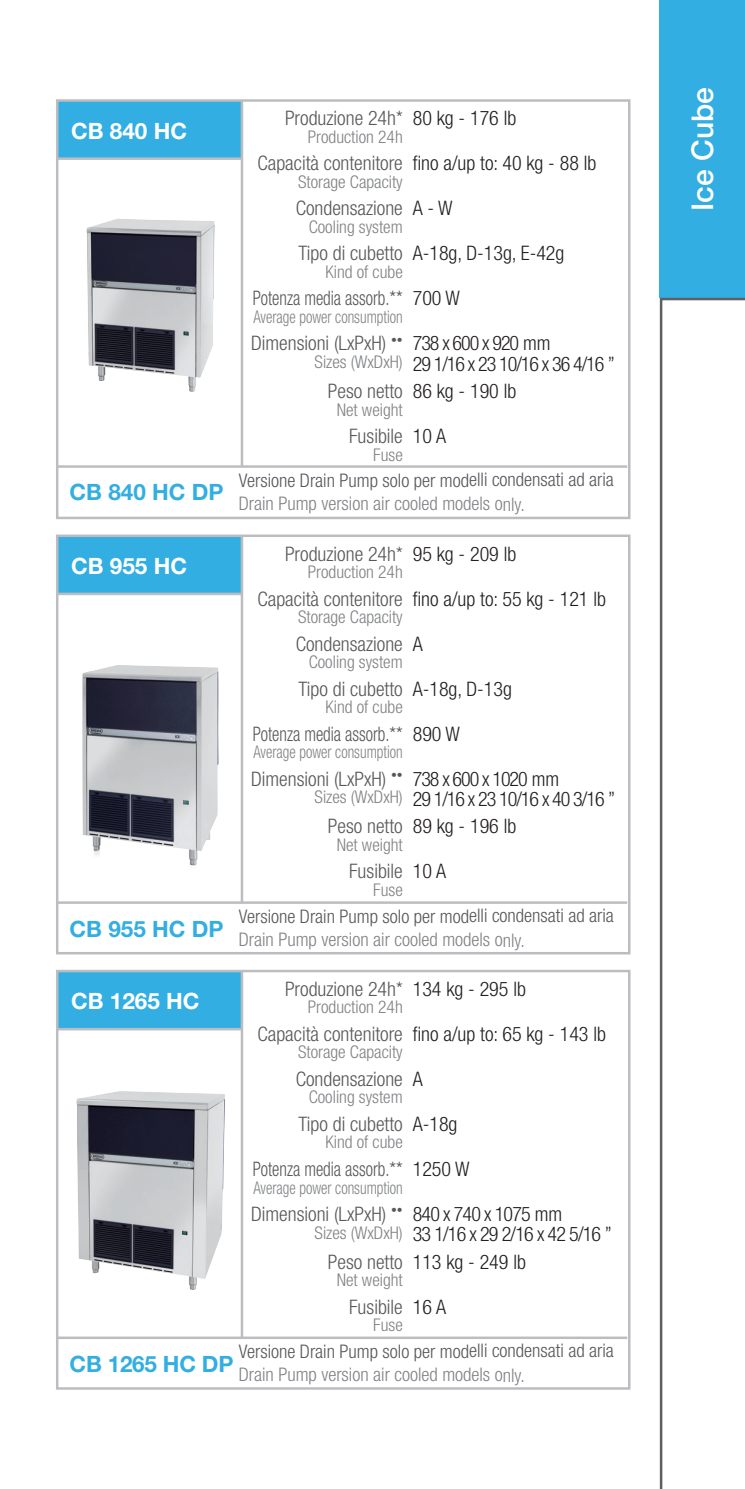
<style>
.page{position:relative;width:745px;height:1489px;background:#fff}
.page>*{position:absolute;margin:0;border:0;box-sizing:border-box;transform-origin:0 0}
.t1{font:500 30px "Helvetica Neue LT Std";color:#fff}
.t2{font:700 22.5px "Helvetica Neue LT Std";color:#32aee3}
.t3{font:700 22.5px "Helvetica Neue LT Std";color:#fff}
.t4{font:300 condensed 20px "Helvetica Neue LT Std";color:#57585a}
.t5{font:300 condensed 20px "Helvetica Neue LT Std";color:#231f20}
.t6{font:300 condensed 20px/20px "Helvetica Neue LT Std";letter-spacing:-.05em;color:#231f20}
.t7{font:300 condensed 20px "Helvetica Neue LT Std";color:#57585a;scale:.85 1}
.t8{font:300 condensed 20px/20px "Helvetica Neue LT Std";letter-spacing:-.04em;color:#231f20}
.t9{font:300 condensed 18.75px "Helvetica Neue LT Std";color:#57585a}
.t10{font:300 condensed 18.75px "Helvetica Neue LT Std";color:#808285}
.t11{font:300 condensed 17.5px "Helvetica Neue LT Std";color:#808285}
.t12{font:300 condensed 17.5px "Helvetica Neue LT Std";color:#808285;scale:.85 1}
</style>
<div class="page">
<div style="left:57px;top:535px;width:185px;height:59px;background:#32aee3"></div>
<hr style="left:240px;top:536px;width:3px;height:365px;background:#bcbdc0">
<hr style="left:57px;top:592px;width:185px;height:3px;background:#bcbdc0">
<img style="left:82px;top:665px;width:136px;height:201px">
<div style="left:57px;top:101px;width:184px;height:58px;background:#32aee3"></div>
<hr style="left:240px;top:101px;width:3px;height:365px;background:#bcbdc0">
<hr style="left:57px;top:157px;width:185px;height:3px;background:#bcbdc0">
<img style="left:86px;top:219px;width:128px;height:173px">
<div style="left:57px;top:971px;width:185px;height:58px;background:#32aee3"></div>
<hr style="left:240px;top:971px;width:3px;height:366px;background:#bcbdc0">
<hr style="left:57px;top:1027px;width:185px;height:3px;background:#bcbdc0">
<img style="left:76px;top:1091px;width:149px;height:199px">
<hr style="left:57px;top:465px;width:569px;height:3px;background:#bcbdc0">
<hr style="left:57px;top:901px;width:569px;height:2px;background:#bcbdc0">
<hr style="left:57px;top:1336px;width:569px;height:2px;background:#bcbdc0">
<div style="left:56px;top:99px;width:574px;height:420px;border:2px solid #bcbdc0"></div>
<div style="left:56px;top:534px;width:574px;height:420px;border:2px solid #bcbdc0"></div>
<div style="left:56px;top:969px;width:574px;height:420px;border:2px solid #bcbdc0"></div>
<div style="left:659px;top:0;width:85px;height:298px;background:#32aee3"></div>
<svg style="left:659px;top:298px;width:85px;height:1190px"></svg>
<p class="t3" style="left:71px;top:117px;width:117px">CB 840 HC</p>
<p class="t2" style="left:69px;top:478px;width:155px">CB 840 HC DP</p>
<p class="t3" style="left:71px;top:552px;width:117px">CB 955 HC</p>
<p class="t2" style="left:69px;top:914px;width:155px">CB 955 HC DP</p>
<p class="t3" style="left:71px;top:987px;width:130px">CB 1265 HC</p>
<p class="t4" style="left:285px;top:107px;width:119px">Produzione 24h*</p>
<p class="t11" style="left:308px;top:127px;width:96px">Production 24h</p>
<p class="t4" style="left:257px;top:152px;width:147px">Capacità contenitore</p>
<p class="t11" style="left:298px;top:172px;width:106px">Storage Capacity</p>
<p class="t4" style="left:295px;top:197px;width:109px">Condensazione</p>
<p class="t11" style="left:308px;top:217px;width:95px">Cooling system</p>
<p class="t4" style="left:298px;top:242px;width:106px">Tipo di cubetto</p>
<p class="t11" style="left:325px;top:262px;width:79px">Kind of cube</p>
<p class="t7" style="left:252px;top:287px;width:178px">Potenza media assorb.**</p>
<p class="t12" style="left:253px;top:307px;width:177px">Average power consumption</p>
<p class="t4" style="left:251px;top:332px;width:153px">Dimensioni (LxPxH) <sup>••</sup></p>
<p class="t11" style="left:314px;top:352px;width:90px">Sizes (WxDxH)</p>
<p class="t4" style="left:328px;top:379px;width:76px">Peso netto</p>
<p class="t11" style="left:336px;top:399px;width:68px">Net weight</p>
<p class="t4" style="left:349px;top:424px;width:55px">Fusibile</p>
<p class="t11" style="left:373px;top:444px;width:31px">Fuse</p>
<p class="t5" style="left:412px;top:107px;width:105px">80 kg - 176 lb</p>
<p class="t5" style="left:412px;top:152px;width:185px">fino a/up to: 40 kg - 88 lb</p>
<p class="t5" style="left:412px;top:197px;width:41px">A - W</p>
<p class="t5" style="left:412px;top:242px;width:153px">A-18g, D-13g, E-42g</p>
<p class="t5" style="left:412px;top:287px;width:49px">700 W</p>
<p class="t6" style="left:412px;top:333px;width:203px">738 x 600 x 920 mm<br>29 1/16 x 23 10/16 x 36 4/16 ”</p>
<p class="t5" style="left:412px;top:379px;width:105px">86 kg - 190 lb</p>
<p class="t5" style="left:412px;top:424px;width:35px">10 A</p>
<p class="t9" style="left:239px;top:469px;width:376px">Versione Drain Pump solo per modelli condensati ad aria</p>
<p class="t10" style="left:239px;top:492px;width:287px">Drain Pump version air cooled models only.</p>
<p class="t4" style="left:285px;top:542px;width:119px">Produzione 24h*</p>
<p class="t11" style="left:308px;top:562px;width:96px">Production 24h</p>
<p class="t4" style="left:257px;top:587px;width:147px">Capacità contenitore</p>
<p class="t11" style="left:298px;top:607px;width:106px">Storage Capacity</p>
<p class="t4" style="left:295px;top:632px;width:109px">Condensazione</p>
<p class="t11" style="left:308px;top:652px;width:95px">Cooling system</p>
<p class="t4" style="left:298px;top:677px;width:106px">Tipo di cubetto</p>
<p class="t11" style="left:325px;top:697px;width:79px">Kind of cube</p>
<p class="t7" style="left:252px;top:722px;width:178px">Potenza media assorb.**</p>
<p class="t12" style="left:253px;top:742px;width:177px">Average power consumption</p>
<p class="t4" style="left:251px;top:767px;width:153px">Dimensioni (LxPxH) <sup>••</sup></p>
<p class="t11" style="left:314px;top:787px;width:90px">Sizes (WxDxH)</p>
<p class="t4" style="left:328px;top:814px;width:76px">Peso netto</p>
<p class="t11" style="left:336px;top:834px;width:68px">Net weight</p>
<p class="t4" style="left:349px;top:859px;width:55px">Fusibile</p>
<p class="t11" style="left:373px;top:879px;width:31px">Fuse</p>
<p class="t5" style="left:412px;top:542px;width:105px">95 kg - 209 lb</p>
<p class="t5" style="left:412px;top:587px;width:194px">fino a/up to: 55 kg - 121 lb</p>
<p class="t5" style="left:412px;top:632px;width:11px">A</p>
<p class="t5" style="left:412px;top:677px;width:101px">A-18g, D-13g</p>
<p class="t5" style="left:412px;top:722px;width:49px">890 W</p>
<p class="t6" style="left:412px;top:768px;width:204px">738 x 600 x 1020 mm<br>29 1/16 x 23 10/16 x 40 3/16 ”</p>
<p class="t5" style="left:412px;top:814px;width:105px">89 kg - 196 lb</p>
<p class="t5" style="left:412px;top:859px;width:35px">10 A</p>
<p class="t9" style="left:239px;top:905px;width:376px">Versione Drain Pump solo per modelli condensati ad aria</p>
<p class="t10" style="left:239px;top:928px;width:287px">Drain Pump version air cooled models only.</p>
<p class="t4" style="left:285px;top:977px;width:119px">Produzione 24h*</p>
<p class="t11" style="left:308px;top:997px;width:96px">Production 24h</p>
<p class="t4" style="left:257px;top:1022px;width:147px">Capacità contenitore</p>
<p class="t11" style="left:298px;top:1042px;width:106px">Storage Capacity</p>
<p class="t4" style="left:295px;top:1067px;width:109px">Condensazione</p>
<p class="t11" style="left:308px;top:1087px;width:95px">Cooling system</p>
<p class="t4" style="left:298px;top:1112px;width:106px">Tipo di cubetto</p>
<p class="t11" style="left:325px;top:1132px;width:79px">Kind of cube</p>
<p class="t7" style="left:252px;top:1157px;width:178px">Potenza media assorb.**</p>
<p class="t12" style="left:253px;top:1177px;width:177px">Average power consumption</p>
<p class="t4" style="left:251px;top:1202px;width:153px">Dimensioni (LxPxH) <sup>••</sup></p>
<p class="t11" style="left:314px;top:1222px;width:90px">Sizes (WxDxH)</p>
<p class="t4" style="left:328px;top:1249px;width:76px">Peso netto</p>
<p class="t11" style="left:336px;top:1269px;width:68px">Net weight</p>
<p class="t4" style="left:349px;top:1294px;width:55px">Fusibile</p>
<p class="t11" style="left:373px;top:1314px;width:31px">Fuse</p>
<p class="t5" style="left:412px;top:977px;width:115px">134 kg - 295 lb</p>
<p class="t5" style="left:412px;top:1022px;width:194px">fino a/up to: 65 kg - 143 lb</p>
<p class="t5" style="left:412px;top:1067px;width:11px">A</p>
<p class="t5" style="left:412px;top:1112px;width:46px">A-18g</p>
<p class="t5" style="left:412px;top:1157px;width:58px">1250 W</p>
<p class="t8" style="left:412px;top:1203px;width:200px">840 x 740 x 1075 mm<br>33 1/16 x 29 2/16 x 42 5/16 ”</p>
<p class="t5" style="left:412px;top:1249px;width:115px">113 kg - 249 lb</p>
<p class="t5" style="left:412px;top:1294px;width:35px">16 A</p>
<p class="t9" style="left:239px;top:1340px;width:376px">Versione Drain Pump solo per modelli condensati ad aria</p>
<p class="t10" style="left:239px;top:1363px;width:287px">Drain Pump version air cooled models only.</p>
<p class="t2" style="left:69px;top:1349px;width:165px">CB 1265 HC DP</p>
<h1 class="t1" style="left:684px;top:211px;width:125px;rotate:-90deg">Ice Cube</h1>
</div>
